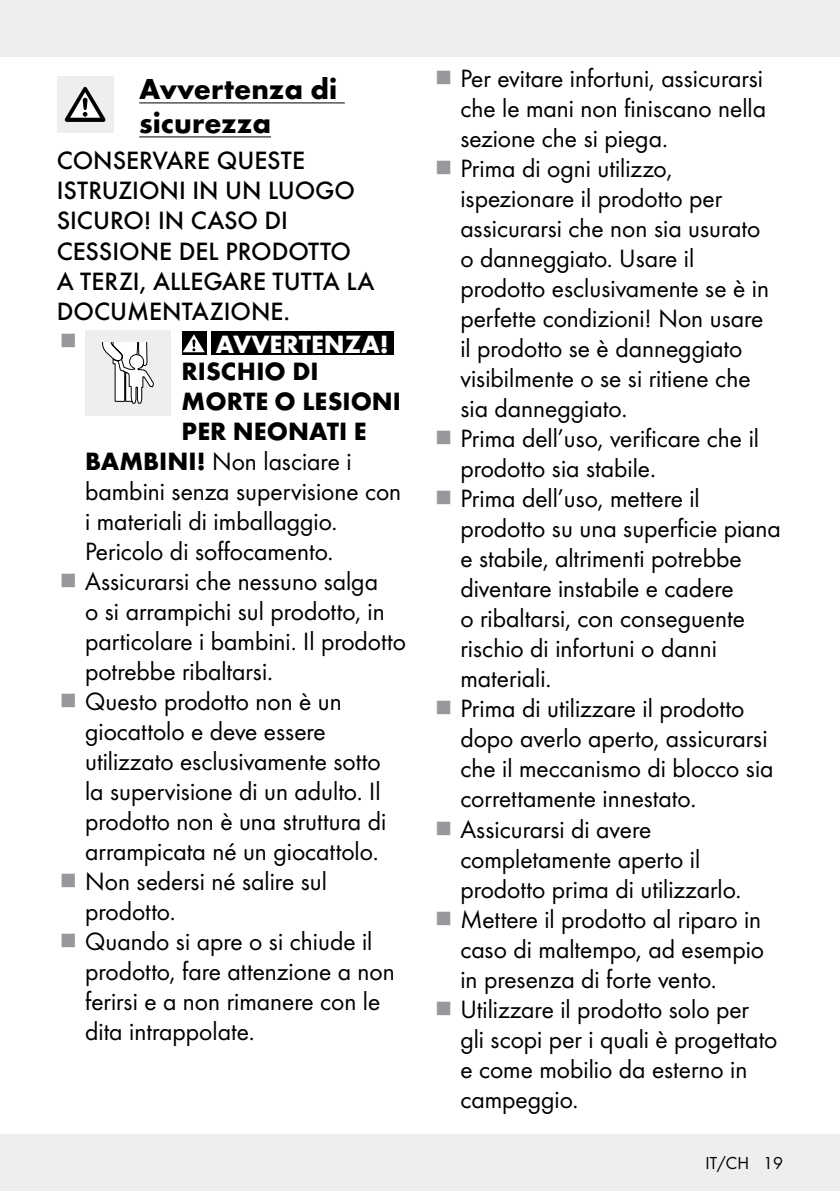
<style>
.page{position:relative;width:840px;height:1191px;background:#fff}
.page>*{position:absolute;margin:0;border:0;box-sizing:border-box;transform-origin:0 0}
.t1{font:700 30px/34px "Futura";color:#000}
.t2{font:26px/30px "Futura Boo";color:#000}
.t3{font:500 26px/30px "Futura";color:#000}
.t4{font:700 26px/30px "Futura";color:#000}
.t5{font:700 26px "Futura";color:#fff}
.t6{font:18px "Futura Boo";color:#000}
.s1{font-family:"Futura";font-weight:700}
</style>
<div class="page">
<div style="left:0;top:1134px;width:839px;height:57px;background:#edeeef"></div>
<div style="left:0;top:0;width:839px;height:57px;background:#edeeef"></div>
<div style="left:57px;top:76px;width:56px;height:57px;background:#edeeef"></div>
<svg style="left:65px;top:87px;width:40px;height:35px"></svg>
<hr style="left:139px;top:102px;width:205px;height:1px;background:#000">
<hr style="left:139px;top:136px;width:132px;height:1px;background:#000">
<div style="left:85px;top:331px;width:85px;height:85px;background:#edeeef"></div>
<svg style="left:102px;top:342px;width:52px;height:62px"></svg>
<svg style="left:182px;top:331px;width:24px;height:24px"></svg>
<svg style="left:182px;top:334px;width:23px;height:18px"></svg>
<div style="left:211px;top:331px;width:182px;height:24px;background:#000"></div>
<p class="t1" style="left:139px;top:70px;width:199px">Avvertenza di sicurezza</p>
<p class="t3" style="left:57px;top:144px;width:319px">CONSERVARE QUESTE<br>ISTRUZIONI IN UN LUOGO<br>SICURO! IN CASO DI<br>CESSIONE DEL PRODOTTO<br>A TERZI, ALLEGARE TUTTA LA<br>DOCUMENTAZIONE.</p>
<p class="t5" style="left:216px;top:325px;width:174px">AVVERTENZA!</p>
<p class="t4" style="left:181px;top:354px;width:221px">RISCHIO DI<br>MORTE O LESIONI<br>PER NEONATI E</p>
<p class="t2" style="left:85px;top:444px;width:322px"><span class="s1">BAMBINI!</span> Non lasciare i bambini senza supervisione con i materiali di imballaggio.<br>Pericolo di soffocamento.<br>Assicurarsi che nessuno salga<br>o si arrampichi sul prodotto, in particolare i bambini. Il prodotto potrebbe ribaltarsi.<br>Questo prodotto non è un giocattolo e deve essere utilizzato esclusivamente sotto<br>la supervisione di un adulto. Il prodotto non è una struttura di arrampicata né un giocattolo.<br>Non sedersi né salire sul prodotto.<br>Quando si apre o si chiude il prodotto, fare attenzione a non ferirsi e a non rimanere con le dita intrappolate.</p>
<p class="t2" style="left:460px;top:62px;width:322px">Per evitare infortuni, assicurarsi che le mani non finiscano nella sezione che si piega.<br>Prima di ogni utilizzo, ispezionare il prodotto per assicurarsi che non sia usurato<br>o danneggiato. Usare il prodotto esclusivamente se è in perfette condizioni! Non usare<br>il prodotto se è danneggiato visibilmente o se si ritiene che sia danneggiato.<br>Prima dell’uso, verificare che il prodotto sia stabile.<br>Prima dell’uso, mettere il prodotto su una superficie piana e stabile, altrimenti potrebbe diventare instabile e cadere<br>o ribaltarsi, con conseguente rischio di infortuni o danni materiali.<br>Prima di utilizzare il prodotto dopo averlo aperto, assicurarsi che il meccanismo di blocco sia correttamente innestato.<br>Assicurarsi di avere completamente aperto il prodotto prima di utilizzarlo.<br>Mettere il prodotto al riparo in caso di maltempo, ad esempio in presenza di forte vento.<br>Utilizzare il prodotto solo per<br>gli scopi per i quali è progettato e come mobilio da esterno in campeggio.</p>
<p class="t6" style="left:705px;top:1150px;width:79px">IT/CH 19</p>
</div>
